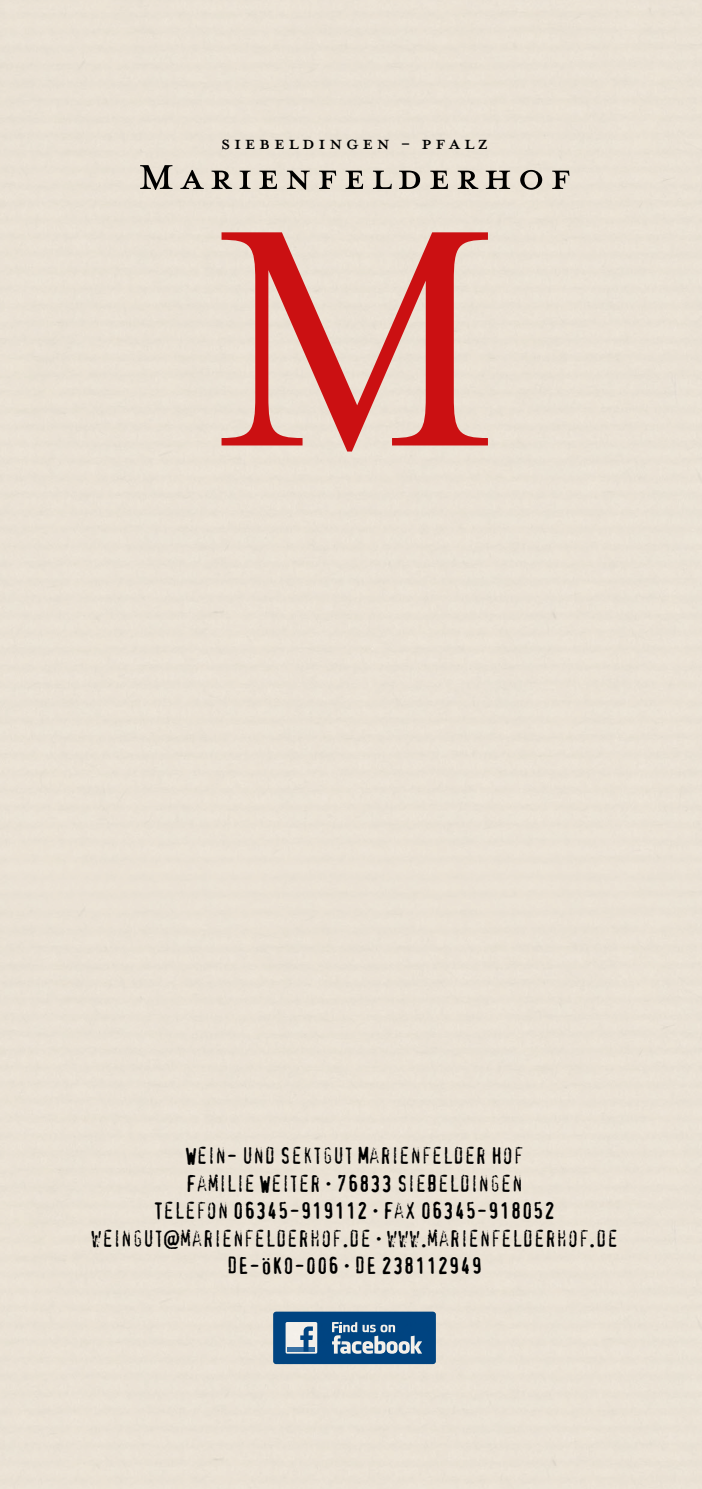
<style>
.page{position:relative;width:702px;height:1489px;background:#fff}
.page>*{position:absolute;margin:0;border:0;box-sizing:border-box;transform-origin:0 0}
.t1{font:355px "Mrs Eaves Small Caps OT";color:#cb1012}
.t2{font:55px "Mrs Eaves Petite Caps OT";letter-spacing:.09em;color:#000}
.t3{font:27.5px "Mrs Eaves Petite Caps OT";letter-spacing:.115em;color:#000}
.t4{font:22.5px/27.5px "Confidential";color:#000;text-align:center}
</style>
<div class="page">
<div style="left:0;top:0;width:702px;height:1488px;background:#ebe2d5"></div>
<svg style="left:699px;top:0;width:3px;height:5px"></svg>
<div style="left:273px;top:1311px;width:163px;height:52px;background:#004481;border-radius:3px"></div>
<svg style="left:285px;top:1321px;width:32px;height:32px"></svg>
<div style="left:288px;top:1346px;width:27px;height:5px;background:#3871a4"></div>
<svg style="left:300px;top:1326px;width:13px;height:25px"></svg>
<svg style="left:332px;top:1322px;width:90px;height:31px"></svg>
<p class="t3" style="left:221px;top:130px;width:268px">siebeldingen - pfalz</p>
<h2 class="t2" style="left:138px;top:152px;width:435px">Marienfelderhof</h2>
<h1 class="t1" style="left:208px;top:147px;width:294px">M</h1>
<p class="t4" style="left:91px;top:1142px;width:529px">WEIN- UND SEKTGUT MARIENFELDER HOF<br>FAMILIE WEITER · 76833 SIEBELDINGEN<br>TELEFON 06345-919112 · FAX 06345-918052<br>WEINGUT@MARIENFELDERHOF.DE · WWW.MARIENFELDERHOF.DE DE-ÖKO-006 · DE 238112949</p>
</div>
